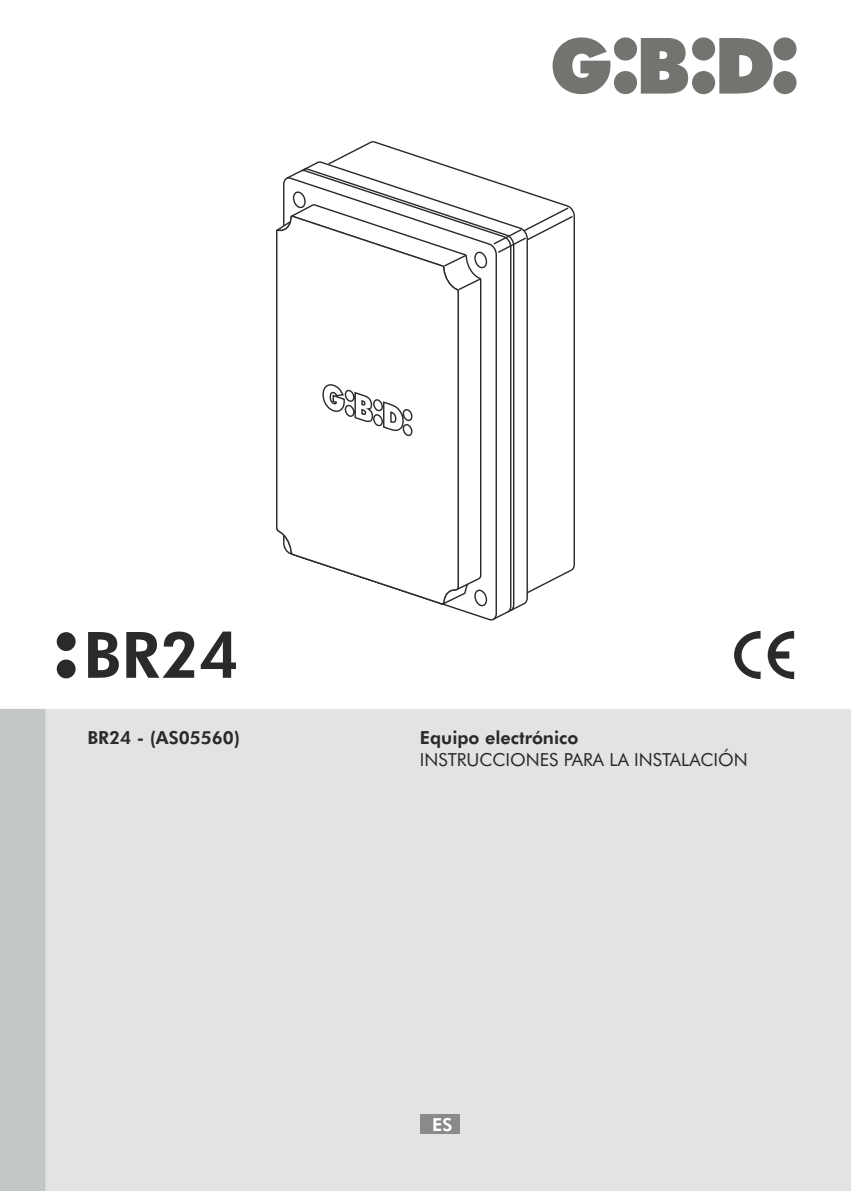
<style>
.page{position:relative;width:851px;height:1191px;background:#fff}
.page>*{position:absolute;margin:0;border:0;box-sizing:border-box;transform-origin:0 0}
.t1{font:800 64px "Futura BT";color:#2b2929}
.t2{font:800 18px "Futura BT";color:#2b2929}
.t3{font:18px "Futura BT";color:#2b2929}
.t4{font:800 18px "Futura BT";color:#fff}
</style>
<div class="page">
<div style="left:45px;top:709px;width:805px;height:482px;background:#e3e3e3"></div>
<div style="left:0;top:709px;width:45px;height:482px;background:#c4c7c7"></div>
<svg style="left:552px;top:37px;width:244px;height:57px"></svg>
<div style="left:420px;top:1114px;width:39px;height:20px;background:#8a8a8a"></div>
<svg style="left:57px;top:632px;width:19px;height:46px"></svg>
<svg style="left:734px;top:631px;width:26px;height:48px"></svg>
<svg style="left:767px;top:631px;width:27px;height:48px"></svg>
<svg style="left:373px;top:142px;width:202px;height:428px"></svg>
<svg style="left:320px;top:169px;width:195px;height:399px"></svg>
<svg style="left:283px;top:177px;width:214px;height:391px"></svg>
<svg style="left:292px;top:191px;width:14px;height:17px"></svg>
<svg style="left:276px;top:214px;width:184px;height:391px"></svg>
<svg style="left:276px;top:220px;width:16px;height:12px"></svg>
<svg style="left:442px;top:254px;width:25px;height:14px"></svg>
<svg style="left:456px;top:277px;width:25px;height:14px"></svg>
<svg style="left:473px;top:206px;width:101px;height:62px"></svg>
<svg style="left:285px;top:161px;width:35px;height:19px"></svg>
<svg style="left:327px;top:141px;width:46px;height:25px"></svg>
<svg style="left:441px;top:568px;width:132px;height:53px"></svg>
<svg style="left:321px;top:383px;width:92px;height:53px"></svg>
<h1 class="t1" style="left:83px;top:629px;width:157px">BR24</h1>
<p class="t2" style="left:87px;top:730px;width:154px">BR24 - (AS05560)</p>
<p class="t2" style="left:420px;top:730px;width:160px">Equipo electrónico</p>
<p class="t3" style="left:420px;top:752px;width:329px">INSTRUCCIONES PARA LA INSTALACIÓN</p>
<p class="t4" style="left:432px;top:1117px;width:22px">ES</p>
</div>
